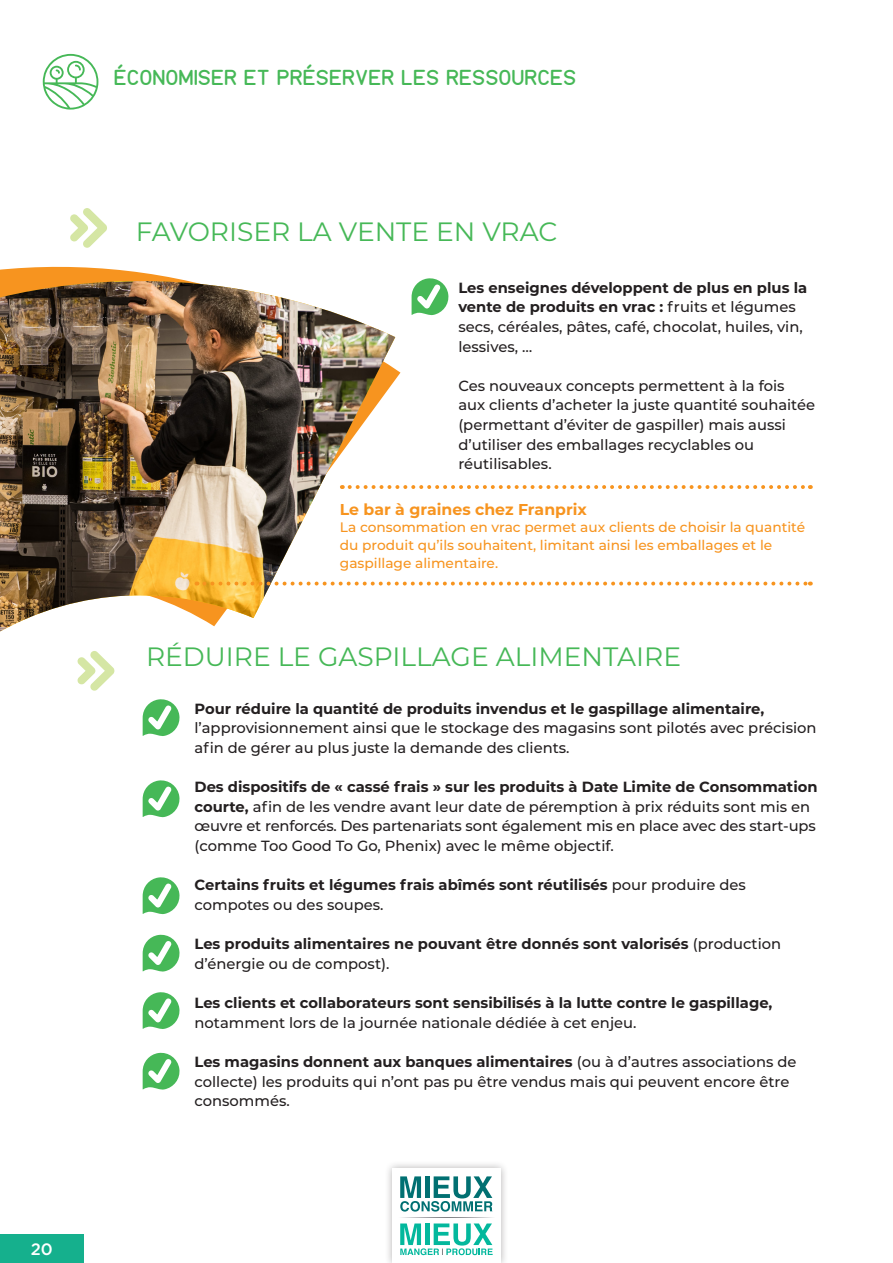
<style>
.page{position:relative;width:893px;height:1263px;background:#fff}
.page>*{position:absolute;margin:0;border:0;box-sizing:border-box;transform-origin:0 0}
.t1{font:26.55px "Montserrat";color:#46b857}
.t2{font:21.6px "TGL0 17";color:#46b857}
.t3{font:500 16.5px "Gotham Rounded";color:#fff}
.t4{font:700 15.75px "Montserrat";color:#f7941f}
.t5{font:500 14.7px/19.6px "Montserrat";color:#231f20}
.t6{font:700 14.7px/19.6px "Montserrat";color:#231f20}
.t7{font:500 13.8px/17.7px "Montserrat";color:#f7941f}
.s1{font-weight:700}
.s2{font-weight:500}
</style>
<div class="page">
<div style="left:384px;top:1160px;width:125px;height:103px;background:#231f20;opacity:.35"></div>
<div style="left:392px;top:1168px;width:109px;height:95px;background:#fff"></div>
<svg style="left:400px;top:1176px;width:92px;height:35px"></svg>
<svg style="left:400px;top:1223px;width:93px;height:32px"></svg>
<svg style="left:401px;top:1217px;width:45px;height:1px"></svg>
<svg style="left:446px;top:1217px;width:47px;height:1px"></svg>
<div style="left:0;top:1234px;width:84px;height:29px;background:#15b08d"></div>
<svg style="left:143px;top:699px;width:37px;height:37px"></svg>
<svg style="left:143px;top:1052px;width:37px;height:38px"></svg>
<svg style="left:43px;top:54px;width:55px;height:56px"></svg>
<svg style="left:77px;top:651px;width:37px;height:40px"></svg>
<svg style="left:143px;top:780px;width:37px;height:37px"></svg>
<svg style="left:143px;top:877px;width:37px;height:37px"></svg>
<svg style="left:143px;top:992px;width:37px;height:37px"></svg>
<svg style="left:412px;top:278px;width:37px;height:37px"></svg>
<svg style="left:70px;top:208px;width:37px;height:39px"></svg>
<svg style="left:143px;top:934px;width:37px;height:38px"></svg>
<svg style="left:0;top:266px;width:188px;height:366px;fill:#f7941f"></svg>
<img style="left:0;top:281px;width:395px;height:350px">
<svg style="left:350px;top:485px;width:461px;height:4px"></svg>
<svg style="left:204px;top:582px;width:607px;height:3px"></svg>
<p class="t3" style="left:31px;top:1237px;width:24px">20</p>
<p class="t2" style="left:114px;top:65px;width:464px">ÉCONOMISER ET PRÉSERVER LES RESSOURCES</p>
<p class="t1" style="left:136px;top:213px;width:423px">FAVORISER LA VENTE EN VRAC</p>
<p class="t5" style="left:458px;top:277px;width:350px"><span class="s1">Les enseignes développent de plus en plus la vente de produits en vrac :</span> fruits et légumes secs, céréales, pâtes, café, chocolat, huiles, vin, lessives, …</p>
<p class="t5" style="left:458px;top:375px;width:358px">Ces nouveaux concepts permettent à la fois aux clients d’acheter la juste quantité souhaitée (permettant d’éviter de gaspiller) mais aussi d’utiliser des emballages recyclables ou réutilisables.</p>
<p class="t4" style="left:340px;top:498px;width:248px">Le bar à graines chez Franprix</p>
<p class="t7" style="left:340px;top:518px;width:467px">La consommation en vrac permet aux clients de choisir la quantité du produit qu’ils souhaitent, limitant ainsi les emballages et le gaspillage alimentaire.</p>
<p class="t1" style="left:146px;top:639px;width:537px">RÉDUIRE LE GASPILLAGE ALIMENTAIRE</p>
<p class="t5" style="left:195px;top:698px;width:624px"><span class="s1">Pour réduire la quantité de produits invendus et le gaspillage alimentaire, </span>l’approvisionnement ainsi que le stockage des magasins sont pilotés avec précision afin de gérer au plus juste la demande des clients.</p>
<p class="t5" style="left:195px;top:776px;width:625px"><span class="s1">Des dispositifs de « cassé frais » sur les produits à Date Limite de Consommation courte,</span> afin de les vendre avant leur date de péremption à prix réduits sont mis en œuvre et renforcés. Des partenariats sont également mis en place avec des start-ups (comme Too Good To Go, Phenix) avec le même objectif.</p>
<p class="t6" style="left:195px;top:874px;width:553px">Certains fruits et légumes frais abîmés sont réutilisés <span class="s2">pour produire des compotes ou des soupes.</span></p>
<p class="t6" style="left:195px;top:933px;width:588px">Les produits alimentaires ne pouvant être donnés sont valorisés <span class="s2">(production d’énergie ou de compost).</span></p>
<p class="t6" style="left:195px;top:992px;width:579px">Les clients et collaborateurs sont sensibilisés à la lutte contre le gaspillage, <span class="s2">notamment lors de la journée nationale dédiée à cet enjeu.</span></p>
<p class="t5" style="left:195px;top:1051px;width:603px"><span class="s1">Les magasins donnent aux banques alimentaires</span> (ou à d’autres associations de collecte) les produits qui n’ont pas pu être vendus mais qui peuvent encore être consommés.</p>
</div>
